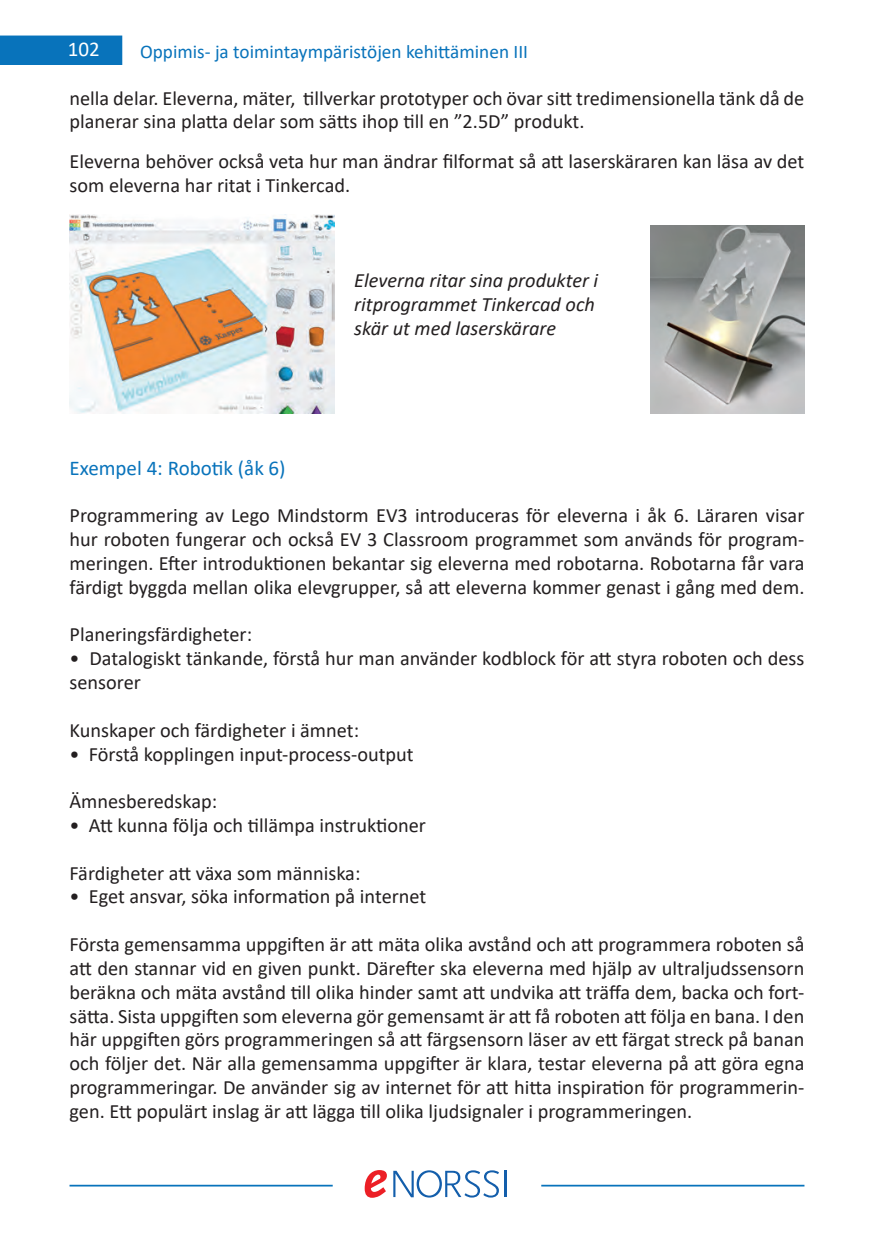
<style>
.page{position:relative;width:874px;height:1241px;background:#fff}
.page>*{position:absolute;margin:0;border:0;box-sizing:border-box;transform-origin:0 0}
.t1{font:21px "Calibri";color:#0873bb}
.t2{font:21px "Calibri";color:#fff}
.t3{font:20.3px/23.8px "Calibri";color:#231f20}
.t4{font:italic 20.3px/23.8px "Calibri";color:#231f20}
.t5{font:19.25px "Calibri";color:#0873bb}
</style>
<div class="page">
<div style="left:3px;top:39px;width:116px;height:23px;background:#0873bb"></div>
<div style="left:0;top:36px;width:122px;height:29px;border:2px solid #0873bb"></div>
<svg style="left:364px;top:1170px;width:22px;height:27px"></svg>
<svg style="left:393px;top:1170px;width:105px;height:27px"></svg>
<hr style="left:504px;top:1170px;width:2px;height:26px;background:#135eab">
<hr style="left:69px;top:1184px;width:263px;height:2px;background:#0873bb">
<hr style="left:541px;top:1184px;width:263px;height:2px;background:#0873bb">
<img style="left:69px;top:215px;width:265px;height:198px">
<img style="left:650px;top:226px;width:154px;height:187px">
<p class="t2" style="left:68px;top:35px;width:33px">102</p>
<p class="t5" style="left:140px;top:39px;width:389px">Oppimis- ja toimintaympäristöjen kehittäminen III</p>
<p class="t3" style="left:69px;top:85px;width:736px">nella delar. Eleverna, mäter, tillverkar prototyper och övar sitt tredimensionella tänk då de planerar sina platta delar som sätts ihop till en ”2.5D” produkt.</p>
<p class="t3" style="left:69px;top:149px;width:736px">Eleverna behöver också veta hur man ändrar filformat så att laserskäraren kan läsa av det som eleverna har ritat i Tinkercad.</p>
<p class="t4" style="left:354px;top:267px;width:245px">Eleverna ritar sina produkter i ritprogrammet Tinkercad och skär ut med laserskärare</p>
<p class="t1" style="left:69px;top:453px;width:217px">Exempel 4: Robotik (åk 6)</p>
<p class="t3" style="left:69px;top:503px;width:736px;text-align:justify">Programmering av Lego Mindstorm EV3 introduceras för eleverna i åk 6. Läraren visar hur roboten fungerar och också EV 3 Classroom programmet som används för program&shy;meringen. Efter introduktionen bekantar sig eleverna med robotarna. Robotarna får vara färdigt byggda mellan olika elevgrupper, så att eleverna kommer genast i gång med dem.</p>
<p class="t3" style="left:69px;top:622px;width:184px">Planeringsfärdigheter:</p>
<p class="t3" style="left:69px;top:646px;width:736px">• Datalogiskt tänkande, förstå hur man använder kodblock för att styra roboten och dess sensorer</p>
<p class="t3" style="left:69px;top:717px;width:291px">Kunskaper och färdigheter i ämnet:</p>
<p class="t3" style="left:69px;top:741px;width:345px">• Förstå kopplingen input-process-output</p>
<p class="t3" style="left:69px;top:789px;width:149px">Ämnesberedskap:</p>
<p class="t3" style="left:69px;top:812px;width:358px">• Att kunna följa och tillämpa instruktioner</p>
<p class="t3" style="left:69px;top:860px;width:292px">Färdigheter att växa som människa:</p>
<p class="t3" style="left:69px;top:884px;width:358px">• Eget ansvar, söka information på internet</p>
<p class="t3" style="left:69px;top:931px;width:736px;text-align:justify">Första gemensamma uppgiften är att mäta olika avstånd och att programmera roboten så att den stannar vid en given punkt. Därefter ska eleverna med hjälp av ultraljudssensorn beräkna och mäta avstånd till olika hinder samt att undvika att träffa dem, backa och fort&shy;sätta. Sista uppgiften som eleverna gör gemensamt är att få roboten att följa en bana. I den här uppgiften görs programmeringen så att färgsensorn läser av ett färgat streck på banan och följer det. När alla gemensamma uppgifter är klara, testar eleverna på att göra egna programmeringar. De använder sig av internet för att hitta inspiration för programmerin&shy;gen. Ett populärt inslag är att lägga till olika ljudsignaler i programmeringen.</p>
</div>
